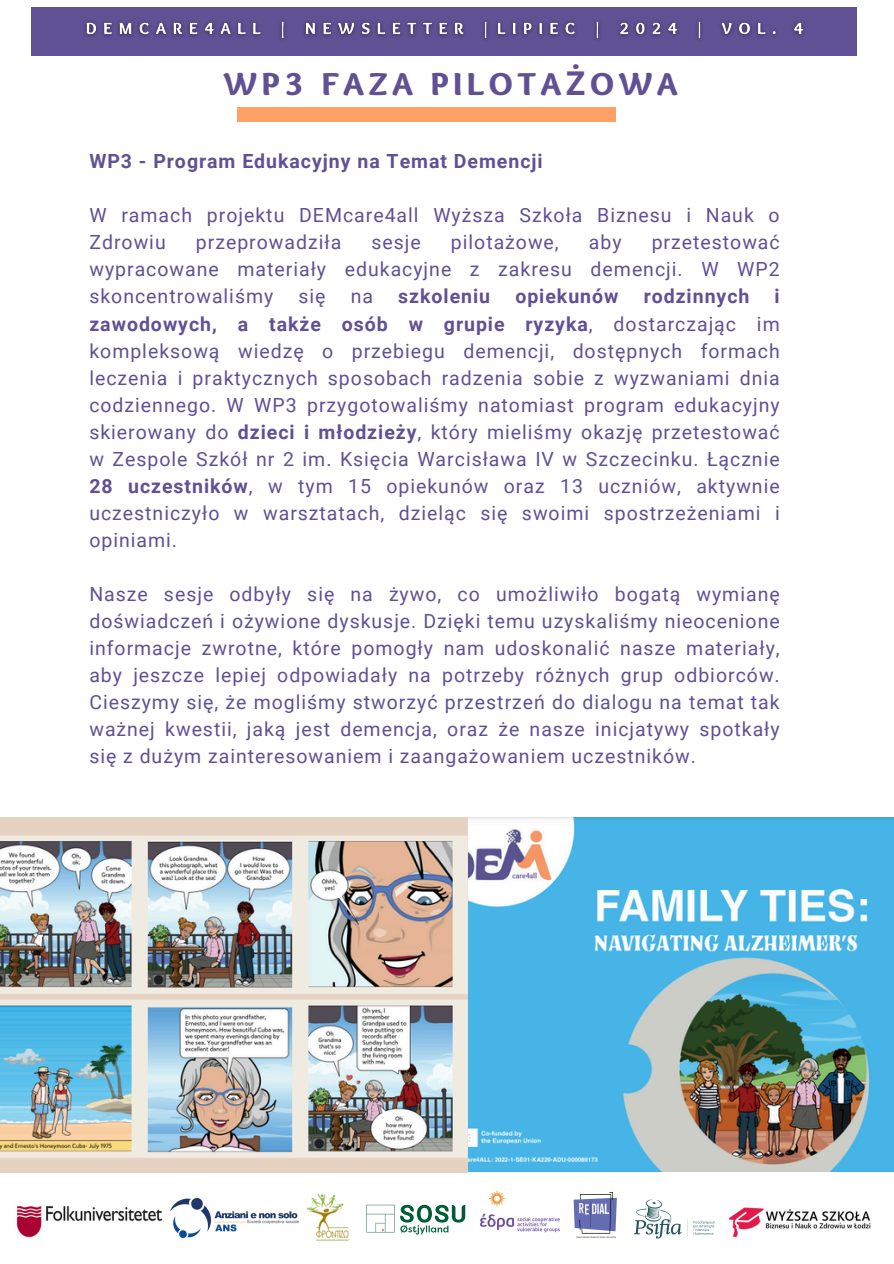
<style>
.page{position:relative;width:894px;height:1264px;background:#fff}
.page>*{position:absolute;margin:0;border:0;box-sizing:border-box;transform-origin:0 0}
.t1{font:900 33px "Sukar";letter-spacing:.15em;color:#605094}
.t2{font:19.5px/27px "Roboto";letter-spacing:.05em;color:#605094;text-align:justify}
.t3{font:700 19.5px "Roboto";letter-spacing:.05em;color:#605094}
.s1{font-family:"Noto Sans";font-weight:700}
.s2{font-weight:700}
</style>
<div class="page">
<img style="left:0;top:817px;width:893px;height:354px">
<div style="left:32px;top:8px;width:824px;height:48px;background:#605094"></div>
<div style="left:238px;top:107px;width:378px;height:15px;background:#ffa065"></div>
<svg style="left:400px;top:1204px;width:65px;height:30px"></svg>
<svg style="left:366px;top:1204px;width:28px;height:28px"></svg>
<img style="left:728px;top:1207px;width:143px;height:30px">
<img style="left:171px;top:1198px;width:127px;height:39px">
<img style="left:16px;top:1205px;width:147px;height:33px">
<img style="left:633px;top:1199px;width:82px;height:40px">
<img style="left:573px;top:1192px;width:44px;height:47px">
<img style="left:480px;top:1190px;width:80px;height:43px">
<img style="left:307px;top:1193px;width:42px;height:45px">
<img style="left:85px;top:21px;width:719px;height:18px">
<p class="t1" style="left:224px;top:65px;width:455px">WP3 FAZA PILOTA<span class="s1">Ż</span>OWA</p>
<h2 class="t3" style="left:89px;top:150px;width:454px">WP3 - Program Edukacyjny na Temat Demencji</h2>
<h3 class="t2" style="left:89px;top:202px;width:691px">W ramach projektu DEMcare4all Wyższa Szkoła Biznesu i Nauk o<br>Zdrowiu</h3>
<h3 class="t2" style="left:89px;top:229px;width:691px;text-indent:562px">przetestować wypracowane materiały edukacyjne z zakresu demencji. W WP2 skoncentrowaliśmy</h3>
<h3 class="t2" style="left:196px;top:229px;width:147px">przeprowadziła</h3>
<h3 class="t2" style="left:371px;top:229px;width:51px">sesje</h3>
<h3 class="t2" style="left:451px;top:229px;width:109px">pilotażowe,</h3>
<h3 class="t2" style="left:588px;top:229px;width:34px">aby</h3>
<h3 class="t2" style="left:298px;top:283px;width:29px">się</h3>
<h3 class="t2" style="left:350px;top:283px;width:24px">na</h3>
<h3 class="t3" style="left:398px;top:285px;width:93px">szkoleniu</h3>
<h3 class="t3" style="left:515px;top:285px;width:105px">opiekunów</h3>
<h3 class="t3" style="left:643px;top:285px;width:107px">rodzinnych</h3>
<h3 class="t2" style="left:89px;top:283px;width:691px;text-indent:685px"><span class="s2">i zawodowych, a także osób w grupie ryzyka</span>, dostarczając im kompleksową wiedzę o przebiegu demencji, dostępnych formach leczenia i praktycznych sposobach radzenia sobie z wyzwaniami dnia codziennego. W WP3 przygotowaliśmy natomiast program edukacyjny skierowany do <span class="s2">dzieci i młodzieży</span>, który mieliśmy okazję przetestować w Zespole Szkół nr 2 im. Księcia Warcisława IV w Szczecinku. Łącznie <span class="s2">28 uczestników</span>, w tym 15 opiekunów oraz 13 uczniów, aktywnie uczestniczyło w warsztatach, dzieląc się swoimi spostrzeżeniami i opiniami.</h3>
<h3 class="t2" style="left:89px;top:580px;width:691px">Nasze sesje odbyły się na żywo, co umożliwiło bogatą wymianę doświadczeń i ożywione dyskusje. Dzięki temu uzyskaliśmy nieocenione informacje zwrotne, które pomogły nam udoskonalić nasze materiały, aby jeszcze lepiej odpowiadały na potrzeby różnych grup odbiorców.<br>Cieszymy się, że mogliśmy stworzyć przestrzeń do dialogu na temat tak ważnej kwestii, jaką jest demencja, oraz że nasze inicjatywy spotkały się z dużym zainteresowaniem i zaangażowaniem uczestników.</h3>
</div>
